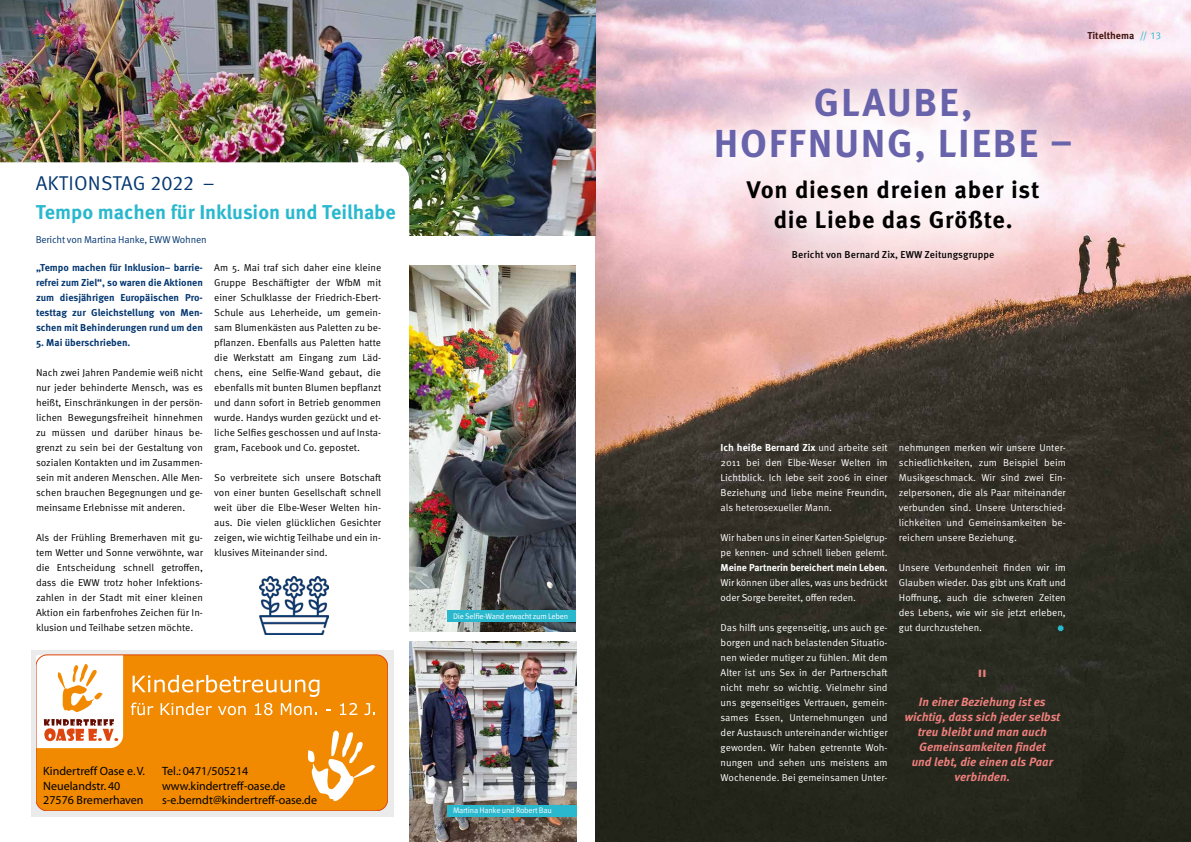
<style>
.page{position:relative;width:1191px;height:842px;background:#fff}
.page>*{position:absolute;margin:0;border:0;box-sizing:border-box;transform-origin:0 0}
.t1{font:700 39px/41px "Meta Pro";letter-spacing:.045em;color:#6863aa;text-align:center}
.t2{font:30px "Meta Pro Norm";color:#ef7f7d}
.t3{font:700 24px/30px "Meta Pro";letter-spacing:.03em;color:#000;text-align:center}
.t4{font:700 20px "Meta Pro";letter-spacing:-.005em;color:#29b8ce}
.t5{font:20px "Meta Pro Norm";letter-spacing:.005em;color:#053871}
.t6{font:italic 700 12px/15px "Meta Pro";color:#ef7f7d;text-align:center}
.t7{font:12px/14.4px "Myriad";color:#000}
.t8{font:10px/15px "Meta Pro Norm";color:#000;text-align:justify}
.t9{font:10px/15px "Meta Pro Norm";letter-spacing:-.005em;color:#fff;text-align:justify}
.t10{font:700 10px/15px "Meta Pro";color:#053871;text-align:justify}
.t11{font:700 10px "Meta Pro";letter-spacing:-.01em;color:#fff}
.t12{font:500 10px "Meta Pro";letter-spacing:.01em;color:#000}
.t13{font:10px "Meta Pro Norm";letter-spacing:-.02em;color:#053871}
.t14{font:700 10px "Meta Pro";color:#421513}
.t15{font:10px "Meta Pro Norm";color:#29b8ce}
.t16{font:8px "Meta Pro Norm";letter-spacing:-.03em;color:#fff}
.s1{font-family:"Meta Pro Norm";font-weight:400}
</style>
<div class="page">
<img style="left:595px;top:0;width:596px;height:842px">
<img style="left:0;top:0;width:595px;height:236px">
<div style="left:31px;top:650px;width:362px;height:166px;background:#ebebeb"></div>
<div style="left:36px;top:655px;width:351px;height:156px;background:#f18a00;border-radius:11px"></div>
<svg style="left:36px;top:655px;width:87px;height:93px;background:#f5ddcc"></svg>
<svg style="left:340px;top:703px;width:17px;height:12px"></svg>
<svg style="left:364px;top:703px;width:11px;height:12px"></svg>
<svg style="left:131px;top:675px;width:188px;height:40px"></svg>
<svg style="left:307px;top:730px;width:68px;height:72px"></svg>
<div style="left:36px;top:655px;width:351px;height:156px;border:1px solid #dd460e;border-radius:11px"></div>
<svg style="left:0;top:162px;width:409px;height:74px"></svg>
<img style="left:409px;top:641px;width:167px;height:201px">
<img style="left:409px;top:265px;width:166px;height:366px">
<div style="left:447px;top:610px;width:128px;height:12px;background:#29b8ce"></div>
<div style="left:447px;top:804px;width:129px;height:12px;background:#29b8ce"></div>
<img style="left:259px;top:576px;width:69px;height:58px">
<svg style="left:665px;top:37px;width:455px;height:275px"></svg>
<svg style="left:1057px;top:625px;width:6px;height:6px"></svg>
<p class="t13" style="left:36px;top:28px;width:11px">12</p>
<p class="t15" style="left:1140px;top:28px;width:22px">// 13</p>
<p class="t14" style="left:1087px;top:27px;width:48px">Titelthema</p>
<h3 class="t5" style="left:36px;top:168px;width:180px">AKTIONSTAG 2022 –</h3>
<h3 class="t4" style="left:36px;top:196px;width:362px">Tempo machen für Inklusion und Teilhabe</h3>
<p class="t13" style="left:36px;top:232px;width:172px">Bericht von Martina Hanke, EWW Wohnen</p>
<p class="t10" style="left:36px;top:260px;width:168px">„Tempo machen für Inklusion– barrie&shy;refrei zum Ziel“, so waren die Aktionen zum diesjährigen Europäischen Pro&shy;testtag zur Gleichstellung von Men&shy;schen mit Behinderungen rund um den</p>
<p class="t10" style="left:36px;top:335px;width:96px">5. Mai überschrieben.</p>
<p class="t8" style="left:36px;top:365px;width:168px">Nach zwei Jahren Pandemie weiß nicht nur jeder behinderte Mensch, was es heißt, Einschränkungen in der persön&shy;lichen Bewegungsfreiheit hinnehmen zu müssen und darüber hinaus be&shy;grenzt zu sein bei der Gestaltung von sozialen Kontakten und im Zusammen&shy;sein mit anderen Menschen. Alle Men&shy;schen brauchen Begegnungen und ge&shy;meinsame Erlebnisse mit anderen.</p>
<p class="t8" style="left:36px;top:530px;width:168px">Als der Frühling Bremerhaven mit gu&shy;tem Wetter und Sonne verwöhnte, war die Entscheidung schnell getroffen, dass die EWW trotz hoher Infektions&shy;zahlen in der Stadt mit einer kleinen Aktion ein farbenfrohes Zeichen für In&shy;klusion und Teilhabe setzen möchte.</p>
<p class="t8" style="left:214px;top:260px;width:168px">Am 5. Mai traf sich daher eine kleine Gruppe Beschäftigter der WfbM mit einer Schulklasse der Friedrich-Ebert-Schule aus Leherheide, um gemein&shy;sam Blumenkästen aus Paletten zu be&shy;pflanzen. Ebenfalls aus Paletten hatte die Werkstatt am Eingang zum Läd&shy;chens, eine Selfie-Wand gebaut, die ebenfalls mit bunten Blumen bepflanzt und dann sofort in Betrieb genommen wurde. Handys wurden gezückt und et&shy;liche Selfies geschossen und auf Insta&shy;gram, Facebook und Co. gepostet.</p>
<p class="t8" style="left:214px;top:470px;width:168px">So verbreitete sich unsere Botschaft von einer bunten Gesellschaft schnell weit über die Elbe-Weser Welten hin&shy;aus. Die vielen glücklichen Gesichter zeigen, wie wichtig Teilhabe und ein in&shy;klusives Miteinander sind.</p>
<p class="t7" style="left:43px;top:765px;width:103px">Kindertreff Oase e. V.<br>Neuelandstr. 40<br>27576 Bremerhaven</p>
<p class="t7" style="left:162px;top:765px;width:156px">Tel.: 0471/505214 www.kindertreff-oase.de s-e.berndt@kindertreff-oase.de</p>
<p class="t16" style="left:453px;top:610px;width:117px">Die Selfie-Wand erwacht zum Leben</p>
<p class="t16" style="left:453px;top:804px;width:100px">Martina Hanke und Robert Bau</p>
<h1 class="t1" style="left:714px;top:80px;width:360px">GLAUBE,<br>HOFFNUNG, LIEBE –</h1>
<h3 class="t3" style="left:747px;top:173px;width:294px">Von diesen dreien aber ist die Liebe das Größte.</h3>
<p class="t12" style="left:792px;top:246px;width:204px">Bericht von Bernard Zix, EWW Zeitungsgruppe</p>
<p class="t11" style="left:720px;top:440px;width:168px">Ich heiße Bernard Zix <span class="s1">und arbeite seit</span></p>
<p class="t9" style="left:720px;top:455px;width:168px">2011 bei den Elbe-Weser Welten im Lichtblick. Ich lebe seit 2006 in einer Beziehung und liebe meine Freundin, als heterosexueller Mann.</p>
<p class="t9" style="left:720px;top:530px;width:168px">Wir haben uns in einer Karten-Spielgrup&shy;pe kennen- und schnell lieben gelernt.</p>
<p class="t11" style="left:720px;top:560px;width:168px">Meine Partnerin bereichert mein Leben.</p>
<p class="t9" style="left:720px;top:575px;width:168px">Wir können über alles, was uns bedrückt oder Sorge bereitet, offen reden.</p>
<p class="t9" style="left:720px;top:620px;width:168px">Das hilft uns gegenseitig, uns auch ge&shy;borgen und nach belastenden Situatio&shy;nen wieder mutiger zu fühlen. Mit dem Alter ist uns Sex in der Partnerschaft nicht mehr so wichtig. Vielmehr sind uns gegenseitiges Vertrauen, gemein&shy;sames Essen, Unternehmungen und der Austausch untereinander wichtiger geworden. Wir haben getrennte Woh&shy;nungen und sehen uns meistens am Wochenende. Bei gemeinsamen Unter-</p>
<p class="t9" style="left:899px;top:440px;width:168px">nehmungen merken wir unsere Unter&shy;schiedlichkeiten, zum Beispiel beim Musikgeschmack. Wir sind zwei Ein&shy;zelpersonen, die als Paar miteinander verbunden sind. Unsere Unterschied&shy;lichkeiten und Gemeinsamkeiten be&shy;reichern unsere Beziehung.</p>
<p class="t9" style="left:899px;top:560px;width:168px">Unsere Verbundenheit finden wir im Glauben wieder. Das gibt uns Kraft und Hoffnung, auch die schweren Zeiten des Lebens, wie wir sie jetzt erleben, gut durchzustehen.</p>
<h2 class="t2" style="left:976px;top:658px;width:14px">"</h2>
<p class="t6" style="left:904px;top:694px;width:157px">In einer Beziehung ist es wichtig, dass sich jeder selbst treu bleibt und man auch<br>Gemeinsamkeiten findet<br>und lebt, die einen als Paar verbinden.</p>
</div>
